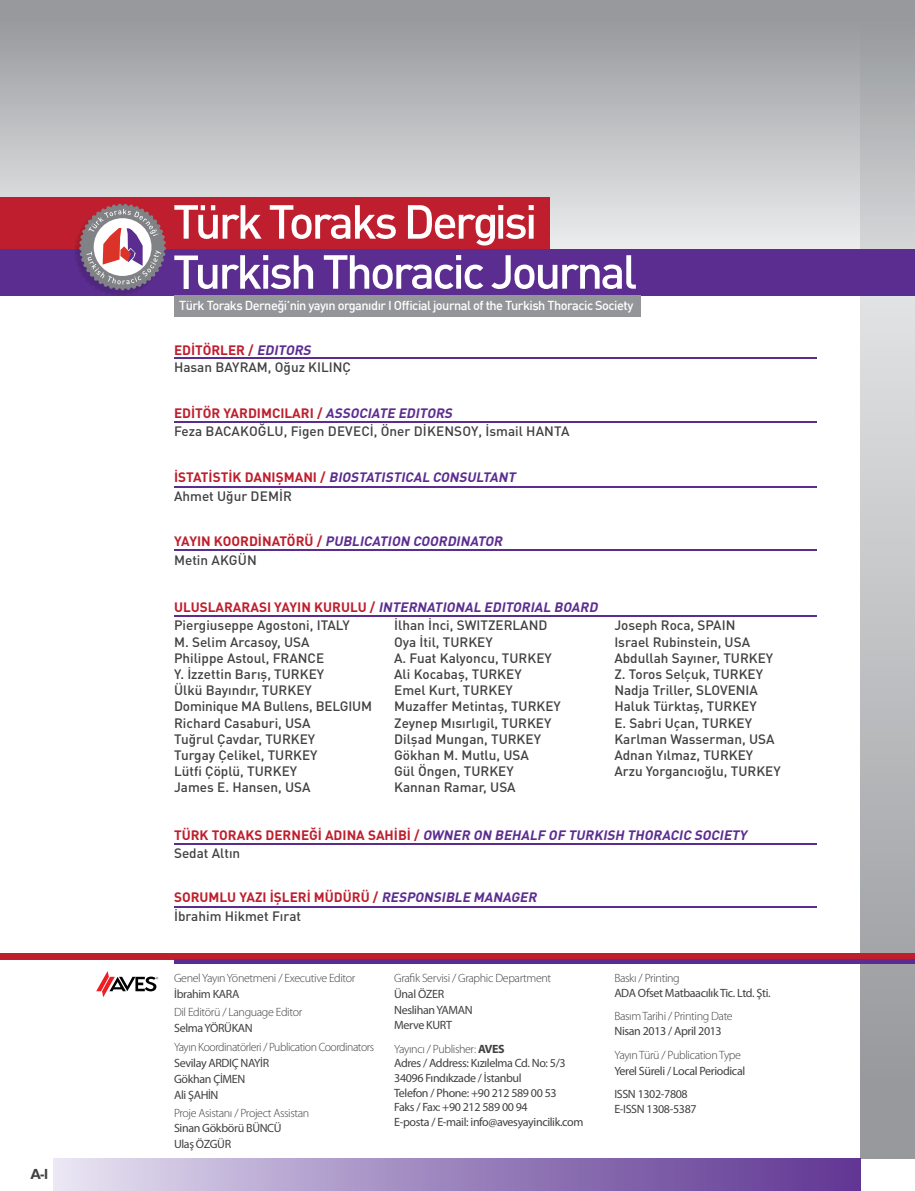
<style>
.page{position:relative;width:915px;height:1191px;background:#fff}
.page>*{position:absolute;margin:0;border:0;box-sizing:border-box;transform-origin:0 0}
.t1{font:500 15px "Proxima Sans";color:#414042}
.t2{font:500 13.5px/16.2px "DIN Pro";color:#414042}
.t3{font:italic 700 13.5px/18.5px "DIN Pro";color:#5c2d91}
.t4{font:700 13.5px/18.5px "DIN Pro";color:#be1e2d}
.t5{font:500 12.75px "DIN";letter-spacing:-.04em;color:#fff}
.t6{font:12px/14.7px "Myriad Pro";letter-spacing:-.03em;color:#414042}
.t7{font:300 12px "Myriad Pro";letter-spacing:-.03em;color:#414042}
.s1{font-weight:700;color:#be1e2d}
.s2{font-weight:700;font-style:italic;color:#5c2d91}
.s3{font-style:italic;color:#5c2d91}
.s4{font-weight:500;color:#414042}
.s5{font-style:normal;color:#be1e2d}
.s6{font-weight:500;font-style:normal;color:#414042}
.s7{font-weight:300}
.s8{font-weight:700}
</style>
<div class="page">
<svg style="left:0;top:0;width:860px;height:359px"></svg>
<svg style="left:860px;top:0;width:54px;height:1158px;background:#b7b9bb"></svg>
<div style="left:0;top:249px;width:914px;height:46px;background:#5c2d91"></div>
<div style="left:0;top:197px;width:549px;height:52px;background:#be1e2d"></div>
<svg style="left:174px;top:205px;width:87px;height:34px"></svg>
<svg style="left:270px;top:205px;width:125px;height:34px"></svg>
<svg style="left:408px;top:205px;width:125px;height:40px"></svg>
<div style="left:73px;top:206px;width:91px;height:91px;background:#000;opacity:.13"></div>
<svg style="left:79px;top:203px;width:87px;height:88px"></svg>
<svg style="left:324px;top:255px;width:159px;height:34px"></svg>
<svg style="left:491px;top:255px;width:144px;height:34px"></svg>
<svg style="left:174px;top:255px;width:139px;height:34px"></svg>
<div style="left:174px;top:295px;width:466px;height:22px;background:#939598"></div>
<hr style="left:174px;top:357px;width:642px;height:1px;background:#5c2d91">
<hr style="left:174px;top:421px;width:642px;height:2px;background:#5c2d91">
<hr style="left:174px;top:486px;width:642px;height:1px;background:#5c2d91">
<hr style="left:174px;top:843px;width:642px;height:1px;background:#5c2d91">
<hr style="left:174px;top:906px;width:642px;height:1px;background:#5c2d91">
<hr style="left:174px;top:615px;width:642px;height:2px;background:#5c2d91">
<div style="left:0;top:953px;width:914px;height:6px;background:#be1e2d"></div>
<hr style="left:174px;top:959px;width:740px;height:4px;background:#5c2d91">
<div style="left:53px;top:1158px;width:807px;height:33px;background:linear-gradient(to right,#e3dfef,#5b308f)"></div>
<hr style="left:174px;top:550px;width:642px;height:1px;background:#5c2d91">
<svg style="left:96px;top:971px;width:62px;height:26px"></svg>
<p class="t1" style="left:30px;top:1165px;width:19px">A-I</p>
<p class="t5" style="left:179px;top:297px;width:455px">Türk Toraks Derneği’nin yayın organıdır I Official journal of the Turkish Thoracic Society</p>
<p class="t2" style="left:174px;top:340px;width:178px;line-height:17.4px"><span class="s1">EDİTÖRLER /</span> <span class="s2">EDITORS<br></span>Hasan BAYRAM, Oğuz KILINÇ</p>
<p class="t4" style="left:174px;top:403px;width:283px">EDİTÖR YARDIMCILARI / <span class="s3">ASSOCIATE EDITORS<br></span><span class="s4">Feza Bacako</span></p>
<p class="t2" style="left:258px;top:423px;width:188px">ğlu, Figen Deveci, Öner Dikens</p>
<p class="t2" style="left:462px;top:423px;width:107px">oy, İsmail Hanta</p>
<p class="t3" style="left:174px;top:468px;width:346px"><span class="s5">İ S TAT İ S T İ K D A N I Ş M A N I /</span> BIOSTATISTICAL CONSULTANT<br><span class="s6">Ahmet Uğur Demir</span></p>
<p class="t3" style="left:174px;top:531px;width:333px"><span class="s5">YAY I N K O O R D İ N AT Ö R Ü /</span> PUBLICATION COORDINATOR<br><span class="s6">Metin Akgün</span></p>
<p class="t3" style="left:174px;top:597px;width:428px"><span class="s5">U L U S LA RA RAS I YAY I N K U R U L U /</span> INTERNATIONAL EDITORIAL BOARD<br><span class="s6">Piergiuseppe Agostoni, ITALY</span></p>
<p class="t2" style="left:174px;top:633px;width:197px">M . Selim Arcasoy, USA<br>Philippe Astoul, FRANCE<br>Y. İzzettin Barış, TURKEY<br>Ülkü Bayındır, TURKEY<br>Dominique MA Bullens, BELGIUM<br>Richard Casaburi, USA<br>Tuğrul Çavdar, TURKEY<br>Turgay Çelikel, TURKEY<br>Lütfi Çöplü, TURKEY<br>James E. Hansen, USA</p>
<p class="t2" style="left:394px;top:617px;width:168px">İ lhan İ nci, SWITZERLAND<br>Oya İtil, TURKEY<br>A. Fuat Kalyoncu, TURKEY<br>Ali Kocabaş, TURKEY<br>Emel Kurt, TURKEY<br>M uzaffer M etintaş, TURKEY<br>Zeynep M ısırlıgil, TURKEY<br>Dilşad M ungan, TURKEY<br>Gökhan M . M utlu, USA<br>Gül Öngen, TURKEY<br>Kannan Ramar, USA</p>
<p class="t2" style="left:614px;top:617px;width:168px">Joseph Roca, SPAIN<br>Israel Rubinstein, USA<br>Abdullah Sayıner, TURKEY<br>Z. Toros Selçuk, TURKEY<br>Nadja Triller, SLOVENIA<br>Haluk Türktaş, TURKEY<br>E. Sabri Uçan, TURKEY<br>Karlman Wasserman, USA<br>Adnan Yılmaz, TURKEY<br>Arzu Yorgancıoğlu, TURKEY</p>
<p class="t3" style="left:174px;top:825px;width:577px"><span class="s5">T Ü R K T O RA KS D E R N E Ğ İ A D I N A S A H İ B İ /</span> OWNER ON BEHALF OF TURKISH THORACIC SOCIETY<br><span class="s6">Sedat Altın</span></p>
<p class="t4" style="left:174px;top:887px;width:367px">SORUMLU YAZI İŞLERİ MÜDÜRÜ / <span class="s3">RESPONSIBLE MANAGER<br></span><span class="s4">İ brahim Hikmet Fırat</span></p>
<p class="t7" style="left:174px;top:971px;width:183px">Genel Yayın Yönetmeni / Executive Editor</p>
<p class="t6" style="left:174px;top:986px;width:67px">İbrahim KARA</p>
<p class="t7" style="left:174px;top:1005px;width:130px">Dil Editörü / Language Editor</p>
<p class="t6" style="left:174px;top:1021px;width:80px">Selma YÖRÜKAN</p>
<p class="t7" style="left:174px;top:1039px;width:201px">Yayın Koordinatörleri / Publication Coordinators</p>
<p class="t6" style="left:174px;top:1054px;width:97px;line-height:16px">Sevilay ARDIÇ NAYİR<br>Gökhan ÇİMEN<br>Ali ŞAHİN</p>
<p class="t7" style="left:174px;top:1105px;width:137px">Proje Asistanı / Project Assistan</p>
<p class="t6" style="left:174px;top:1120px;width:109px;line-height:15.8px">Sinan Gökbörü BÜNCÜ<br>Ulaş ÖZGÜR</p>
<p class="t7" style="left:394px;top:971px;width:158px">Grafik Servisi / Graphic Department</p>
<p class="t6" style="left:394px;top:985px;width:80px;line-height:15.8px">Ünal ÖZER<br>Neslihan YAMAN<br>Merve KURT</p>
<p class="t6" style="left:394px;top:1041px;width:191px"><span class="s7">Yayıncı / Publisher:</span> <span class="s8">AVES<br></span>Adres / Address: Kızılelma Cd. No: 5/3<br>34096 Fındıkzade / İstanbul<br>Telefon / Phone: +90 212 589 00 53<br>Faks / Fax: +90 212 589 00 94<br>E-posta / E-mail: info@avesyayincilik.com</p>
<p class="t7" style="left:614px;top:971px;width:67px">Baskı / Printing</p>
<p class="t6" style="left:614px;top:985px;width:158px">ADA Ofset Matbaacılık Tic. Ltd. Şti.</p>
<p class="t7" style="left:614px;top:1008px;width:120px">Basım Tarihi / Printing Date</p>
<p class="t6" style="left:614px;top:1023px;width:109px">Nisan 2013 / April 2013</p>
<p class="t7" style="left:614px;top:1047px;width:128px">Yayın Türü / Publication Type</p>
<p class="t6" style="left:614px;top:1058px;width:132px;line-height:23.5px">Yerel Süreli / Local Periodical<br>ISSN 1302-7808</p>
<p class="t6" style="left:614px;top:1101px;width:84px">E-ISSN 1308-5387</p>
</div>
